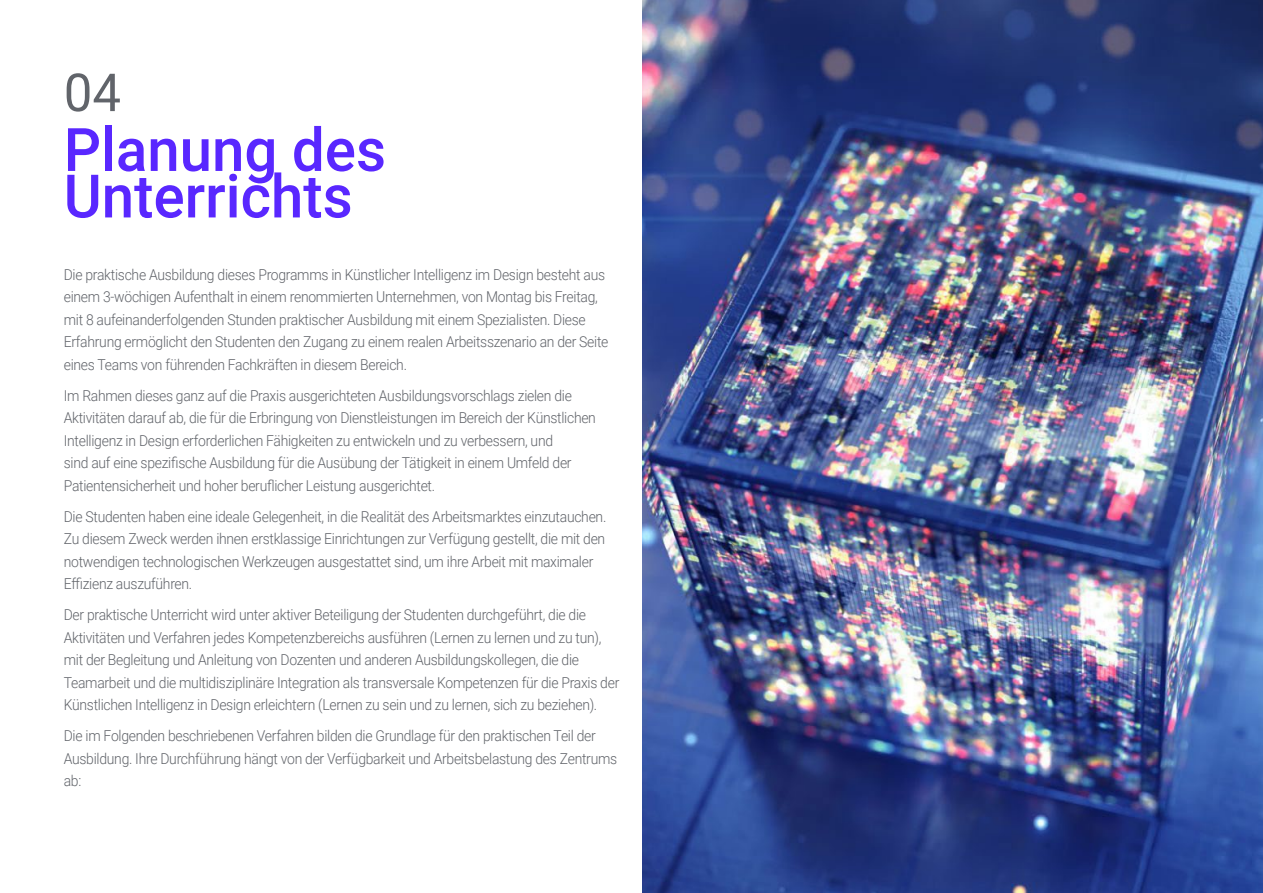
<style>
.page{position:relative;width:1263px;height:893px;background:#fff}
.page>*{position:absolute;margin:0;border:0;box-sizing:border-box;transform-origin:0 0}
.t1{font:500 60px/46.5px "Roboto";color:#5927ff}
.t2{font:52.5px "Roboto";color:#61646a}
.t3{font:300 15px/22.5px "Roboto";letter-spacing:-.02em;color:#61646a;scale:.93 1}
</style>
<div class="page">
<img style="left:642px;top:0;width:621px;height:893px">
<h2 class="t2" style="left:64px;top:56px;width:59px">04</h2>
<h1 class="t1" style="left:64px;top:124px;width:324px">Planung des<br>Unterrichts</h1>
<p class="t3" style="left:64px;top:262px;width:587px">Die praktische Ausbildung dieses Programms in Künstlicher Intelligenz im Design besteht aus einem 3-wöchigen Aufenthalt in einem renommierten Unternehmen, von Montag bis Freitag, mit 8 aufeinanderfolgenden Stunden praktischer Ausbildung mit einem Spezialisten. Diese Erfahrung ermöglicht den Studenten den Zugang zu einem realen Arbeitsszenario an der Seite eines Teams von führenden Fachkräften in diesem Bereich.</p>
<p class="t3" style="left:64px;top:383px;width:574px">Im Rahmen dieses ganz auf die Praxis ausgerichteten Ausbildungsvorschlags zielen die Aktivitäten darauf ab, die für die Erbringung von Dienstleistungen im Bereich der Künstlichen Intelligenz in Design erforderlichen Fähigkeiten zu entwickeln und zu verbessern, und<br>sind auf eine spezifische Ausbildung für die Ausübung der Tätigkeit in einem Umfeld der Patientensicherheit und hoher beruflicher Leistung ausgerichtet.</p>
<p class="t3" style="left:64px;top:504px;width:585px">Die Studenten haben eine ideale Gelegenheit, in die Realität des Arbeitsmarktes einzutauchen.<br>Zu diesem Zweck werden ihnen erstklassige Einrichtungen zur Verfügung gestellt, die mit den notwendigen technologischen Werkzeugen ausgestattet sind, um ihre Arbeit mit maximaler Effizienz auszuführen.</p>
<p class="t3" style="left:64px;top:603px;width:599px">Der praktische Unterricht wird unter aktiver Beteiligung der Studenten durchgeführt, die die Aktivitäten und Verfahren jedes Kompetenzbereichs ausführen (Lernen zu lernen und zu tun), mit der Begleitung und Anleitung von Dozenten und anderen Ausbildungskollegen, die die Teamarbeit und die multidisziplinäre Integration als transversale Kompetenzen für die Praxis der Künstlichen Intelligenz in Design erleichtern (Lernen zu sein und zu lernen, sich zu beziehen).</p>
<p class="t3" style="left:64px;top:724px;width:596px">Die im Folgenden beschriebenen Verfahren bilden die Grundlage für den praktischen Teil der<br>Ausbildung. Ihre Durchführung hängt von der Verfügbarkeit und Arbeitsbelastung des Zentrums ab:</p>
</div>
